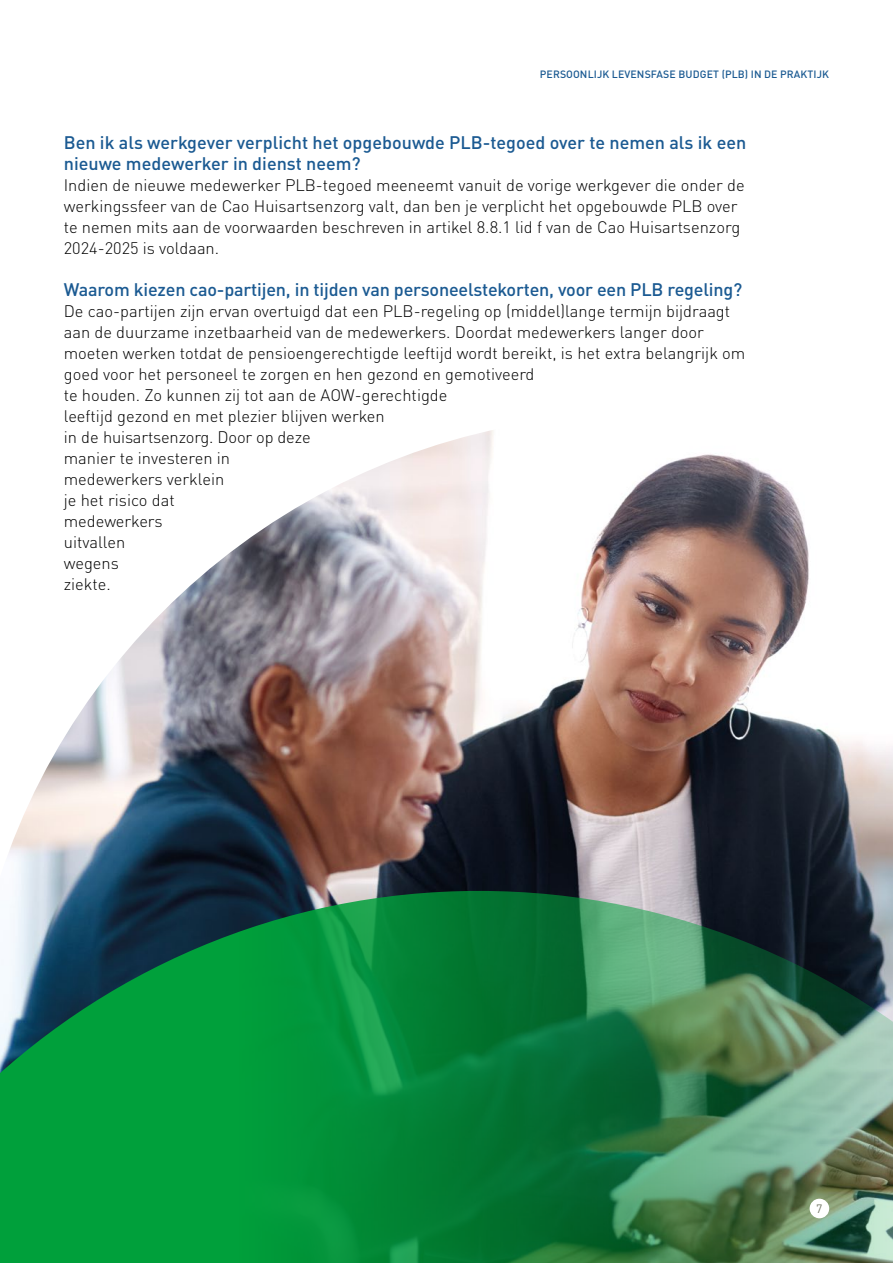
<style>
.page{position:relative;width:893px;height:1263px;background:#fff}
.page>*{position:absolute;margin:0;border:0;box-sizing:border-box;transform-origin:0 0}
.tussenkop{font:500 18px "DINOT";letter-spacing:-.01em;color:#1b5a92}
.t1{font:300 16.5px/21px "DINOT";color:#000}
.t2{font:12px "DINOT";color:#757868}
.t3{font:500 10.5px "DINOT";letter-spacing:.01em;color:#1b5a92}
</style>
<div class="page">
<img style="left:8px;top:430px;width:885px;height:461px">
<img style="left:0;top:891px;width:893px;height:372px">
<div style="left:810px;top:1199px;width:19px;height:19px;background:#fff;border-radius:50%"></div>
<p class="t3" style="left:540px;top:68px;width:291px">PERSOONLIJK LEVENSFASE BUDGET (PLB) IN DE PRAKTIJK</p>
<p class="tussenkop" style="left:64px;top:131px;width:684px">Ben ik als werkgever verplicht het opgebouwde PLB-tegoed over te nemen als ik een</p>
<p class="tussenkop" style="left:64px;top:152px;width:299px">nieuwe medewerker in dienst neem?</p>
<p class="t1" style="left:64px;top:174px;width:682px">Indien de nieuwe medewerker PLB-tegoed meeneemt vanuit de vorige werkgever die onder de werkingssfeer van de Cao Huisartsenzorg valt, dan ben je verplicht het opgebouwde PLB over te nemen mits aan de voorwaarden beschreven in artikel 8.8.1 lid f van de Cao Huisartsenzorg 2024-2025 is voldaan.</p>
<p class="tussenkop" style="left:64px;top:278px;width:680px">Waarom kiezen cao-partijen, in tijden van personeelstekorten, voor een PLB regeling?</p>
<p class="t1" style="left:64px;top:300px;width:683px">De cao-partijen zijn ervan overtuigd dat een PLB-regeling op (middel)lange termijn bijdraagt aan de duurzame inzetbaarheid van de medewerkers. Doordat medewerkers langer door moeten werken totdat de pensioengerechtigde leeftijd wordt bereikt, is het extra belangrijk om goed voor het personeel te zorgen en hen gezond en gemotiveerd</p>
<p class="t1" style="left:64px;top:384px;width:385px">te houden. Zo kunnen zij tot aan de AOW-gerechtigde</p>
<p class="t1" style="left:64px;top:405px;width:322px">leeftijd gezond en met plezier blijven werken</p>
<p class="t1" style="left:64px;top:426px;width:248px">in de huisartsenzorg. Door op deze</p>
<p class="t1" style="left:64px;top:447px;width:168px">manier te investeren in</p>
<p class="t1" style="left:64px;top:468px;width:162px">medewerkers verklein</p>
<p class="t1" style="left:64px;top:489px;width:112px">je het risico dat</p>
<p class="t1" style="left:64px;top:510px;width:100px">medewerkers</p>
<p class="t1" style="left:64px;top:531px;width:63px">uitvallen</p>
<p class="t1" style="left:64px;top:552px;width:57px">wegens</p>
<p class="t1" style="left:64px;top:573px;width:49px">ziekte.</p>
<p class="t2" style="left:816px;top:1201px;width:8px">7</p>
</div>
